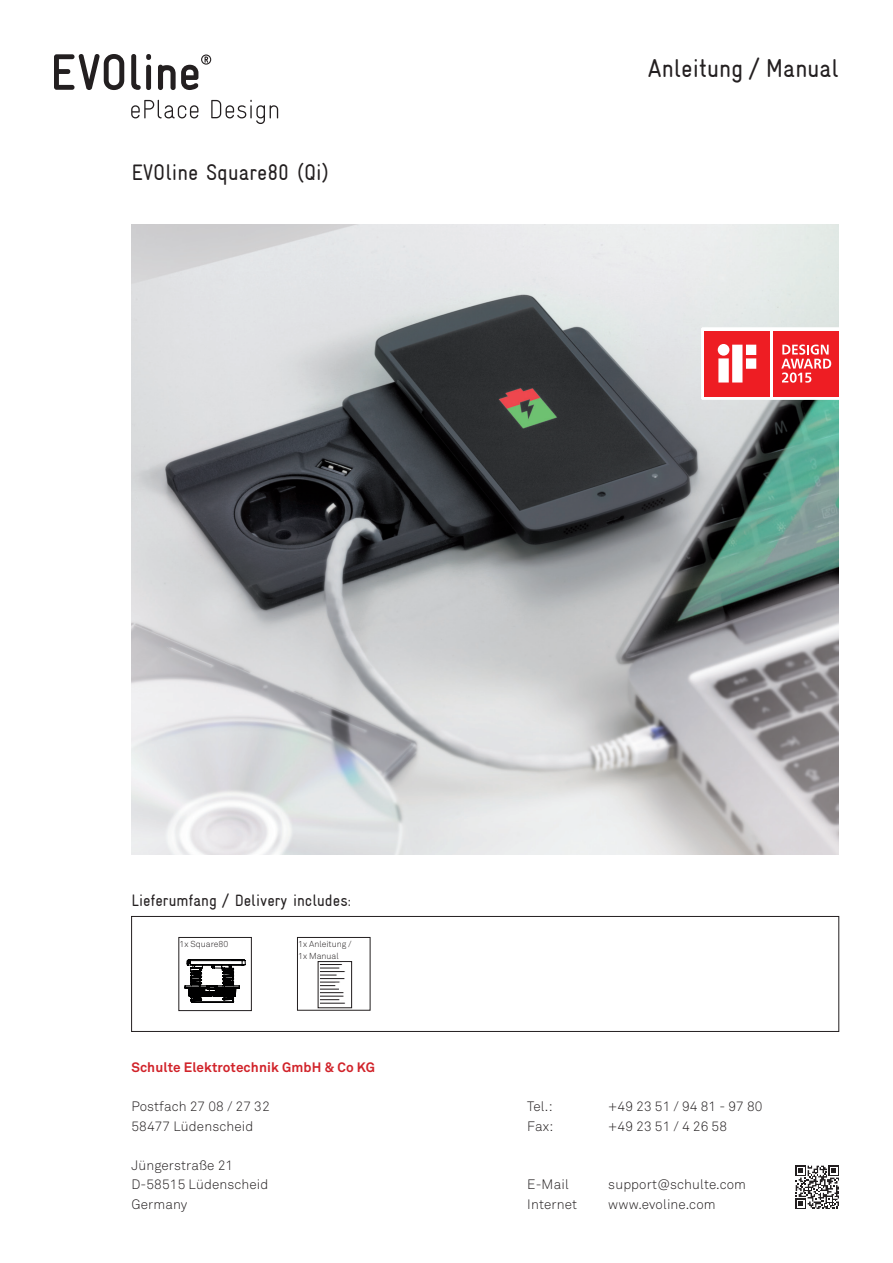
<style>
.page{position:relative;width:893px;height:1263px;background:#fff}
.page>*{position:absolute;margin:0;border:0;box-sizing:border-box;transform-origin:0 0}
.t1{font:condensed 25.5px "Gravur";color:#231f20}
.t2{font:condensed 22.5px "Gravur";color:#231f20}
.t3{font:condensed 16.5px "Gravur";color:#231f20}
.t4{font:300 13.5px/19.5px "Akkurat";letter-spacing:.01em;color:#231f20}
.t5{font:700 13.5px "Akkurat";letter-spacing:.01em;color:#d1232a}
.t6{font:300 8.55px/12px "Akkurat";color:#231f20}
</style>
<div class="page">
<div style="left:131px;top:916px;width:708px;height:116px;border:1px solid #231f20"></div>
<div style="left:297px;top:937px;width:73px;height:73px;border:1px solid #231f20"></div>
<svg style="left:54px;top:54px;width:70px;height:36px"></svg>
<svg style="left:131px;top:54px;width:20px;height:36px"></svg>
<svg style="left:158px;top:54px;width:53px;height:36px"></svg>
<svg style="left:131px;top:100px;width:67px;height:18px"></svg>
<svg style="left:211px;top:100px;width:67px;height:24px"></svg>
<img style="left:131px;top:224px;width:708px;height:630px">
<div style="left:179px;top:937px;width:73px;height:74px;border:1px solid #231f20"></div>
<div style="left:318px;top:961px;width:34px;height:47px;border:1px solid #231f20"></div>
<svg style="left:320px;top:961px;width:30px;height:43px"></svg>
<svg style="left:796px;top:1166px;width:43px;height:43px"></svg>
<svg style="left:185px;top:959px;width:61px;height:43px"></svg>
<div style="left:701px;top:327px;width:141px;height:73px;background:#fff"></div>
<div style="left:705px;top:331px;width:65px;height:65px;background:#ee1d23"></div>
<svg style="left:718px;top:344px;width:38px;height:38px"></svg>
<div style="left:773px;top:331px;width:66px;height:65px;background:#ee1d23"></div>
<svg style="left:781px;top:344px;width:50px;height:39px"></svg>
<h2 class="t2" style="left:131px;top:160px;width:199px">EVOline Square80 (Qi)</h2>
<h1 class="t1" style="left:648px;top:54px;width:193px">Anleitung / Manual</h1>
<p class="t3" style="left:131px;top:891px;width:221px">Lieferumfang / Delivery includes:</p>
<p class="t6" style="left:180px;top:938px;width:50px">1x Square80</p>
<p class="t6" style="left:298px;top:938px;width:55px">1x Anleitung /<br>1x Manual</p>
<p class="t5" style="left:131px;top:1059px;width:245px">Schulte Elektrotechnik GmbH &amp; Co KG</p>
<p class="t4" style="left:131px;top:1097px;width:140px">Postfach 27 08 / 27 32<br>58477 Lüdenscheid</p>
<p class="t4" style="left:131px;top:1156px;width:139px">Jüngerstraße 21<br>D-58515 Lüdenscheid<br>Germany</p>
<p class="t4" style="left:527px;top:1097px;width:27px">Tel.:</p>
<p class="t4" style="left:608px;top:1097px;width:156px">+49 23 51 / 94 81 - 97 80</p>
<p class="t4" style="left:527px;top:1117px;width:27px">Fax:</p>
<p class="t4" style="left:608px;top:1117px;width:120px">+49 23 51 / 4 26 58</p>
<p class="t4" style="left:527px;top:1175px;width:43px">E-Mail</p>
<p class="t4" style="left:608px;top:1175px;width:139px">support@schulte.com</p>
<p class="t4" style="left:527px;top:1195px;width:51px">Internet</p>
<p class="t4" style="left:608px;top:1195px;width:109px">www.evoline.com</p>
</div>
